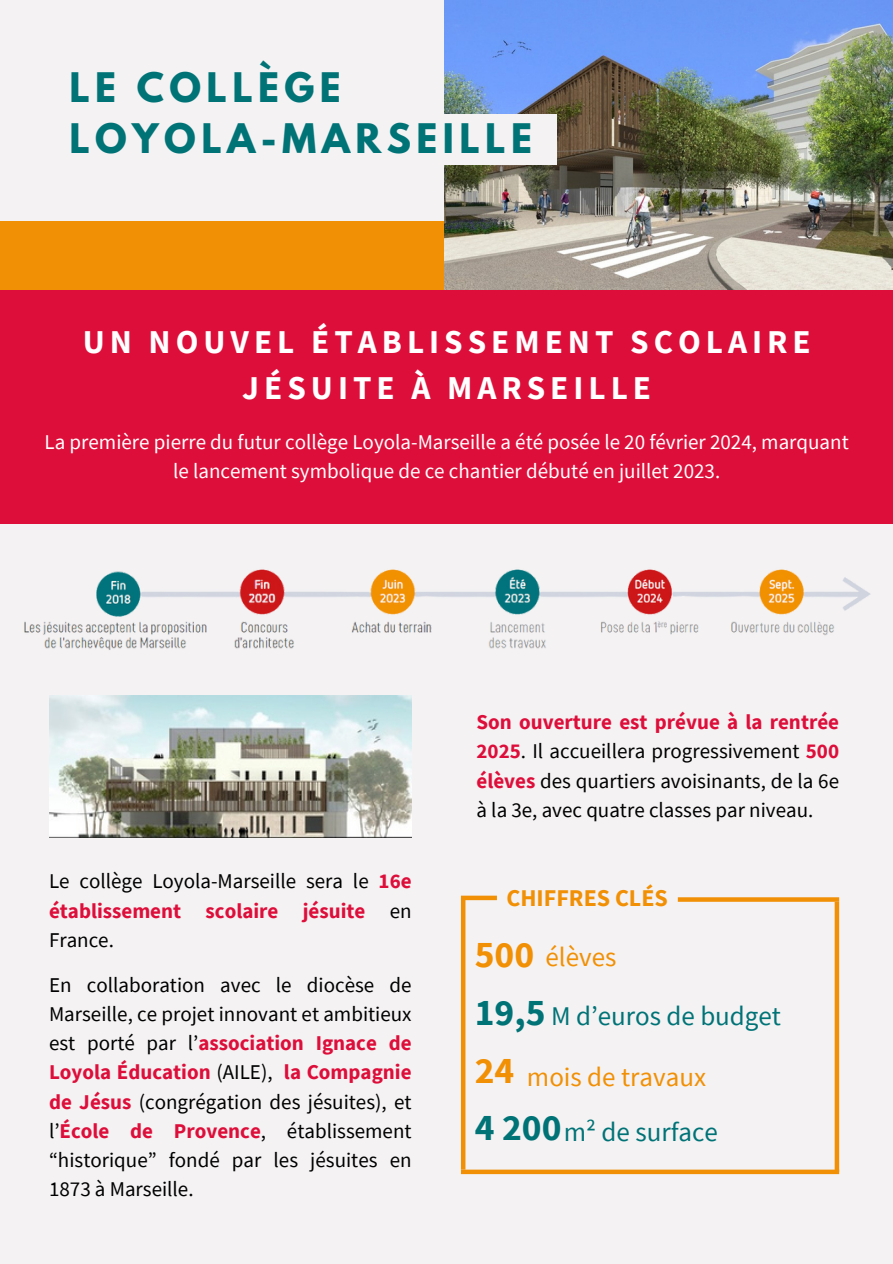
<style>
.page{position:relative;width:893px;height:1264px;background:#fff}
.page>*{position:absolute;margin:0;border:0;box-sizing:border-box;transform-origin:0 0}
.t1{font:700 37.5px "Source Sans Pro";color:#007377}
.t2{font:700 37.5px "Source Sans Pro";color:#f19004}
.t3{font:700 36.15px/50.2px "League Spartan";letter-spacing:.15em;color:#007377}
.t4{font:700 33.3px/46.2px "Source Sans Pro";letter-spacing:.15em;color:#fff;text-align:center}
.t5{font:27px "Source Sans Pro";color:#007377}
.t6{font:27px "Source Sans Pro";color:#f19004}
.t7{font:700 24px "Source Sans Pro";color:#f19004}
.t8{font:21px/29.2px "Source Sans Pro";color:#000;text-align:justify}
.t9{font:21px/29.2px "Source Sans Pro";color:#fff;text-align:center}
.s1{font-weight:700;color:#de0e3a}
</style>
<div class="page">
<div style="left:0;top:0;width:892px;height:1263px;background:#f4f2f3"></div>
<div style="left:0;top:222px;width:444px;height:100px;background:#f19004"></div>
<img style="left:444px;top:0;width:448px;height:290px">
<div style="left:0;top:290px;width:892px;height:234px;background:#de0e3a"></div>
<div style="left:63px;top:115px;width:493px;height:50px;background:#f4f2f3"></div>
<img style="left:23px;top:569px;width:848px;height:81px">
<div style="left:461px;top:895px;width:36px;height:5px;background:#f19004"></div>
<hr style="left:461px;top:897px;width:4px;height:272px;background:#f19004">
<div style="left:834px;top:901px;width:5px;height:270px;background:#f19004"></div>
<div style="left:461px;top:1169px;width:378px;height:5px;background:#f19004"></div>
<svg style="left:677px;top:897px;width:162px;height:4px"></svg>
<img style="left:49px;top:695px;width:362px;height:142px">
<h4 class="t3" style="left:69px;top:67px;width:464px">LE COLLÈGE<br>LOYOLA-MARSEILLE</h4>
<h2 class="t4" style="left:83px;top:318px;width:729px">UN NOUVEL ÉTABLISSEMENT SCOLAIRE<br>JÉSUITE À MARSEILLE</h2>
<p class="t9" style="left:45px;top:427px;width:805px">La première pierre du futur collège Loyola-Marseille a été posée le 20 février 2024, marquant le lancement symbolique de ce chantier débuté en juillet 2023.</p>
<h4 class="t8" style="left:49px;top:866px;width:364px">Le collège Loyola-Marseille sera le <span class="s1">16e établissement scolaire jésuite</span> en France.</h4>
<h2 class="t8" style="left:49px;top:969px;width:364px">En collaboration avec le diocèse de Marseille, ce projet innovant et ambitieux est porté par l’<span class="s1">association Ignace de Loyola Éducation</span> (AILE), <span class="s1">la Compagnie de Jésus</span> (congrégation des jésuites), et l’<span class="s1">École de Provence</span>, établissement “historique” fondé par les jésuites en 1873 à Marseille.</h2>
<h4 class="t8" style="left:476px;top:707px;width:364px"><span class="s1">Son ouverture est prévue à la rentrée 2025</span>. Il accueillera progressivement <span class="s1">500 élèves</span> des quartiers avoisinants, de la 6e à la 3e, avec quatre classes par niveau.</h4>
<h3 class="t7" style="left:506px;top:882px;width:163px">CHIFFRES CLÉS</h3>
<p class="t2" style="left:475px;top:930px;width:61px">500</p>
<p class="t6" style="left:545px;top:939px;width:72px">élèves</p>
<p class="t1" style="left:475px;top:987px;width:72px">19,5</p>
<p class="t5" style="left:551px;top:998px;width:231px">M d’euros de budget</p>
<h2 class="t2" style="left:475px;top:1045px;width:41px">24</h2>
<h4 class="t6" style="left:527px;top:1058px;width:181px">mois de travaux</h4>
<p class="t1" style="left:475px;top:1103px;width:88px">4 200</p>
<h5 class="t5" style="left:564px;top:1114px;width:155px">m² de surface</h5>
</div>
